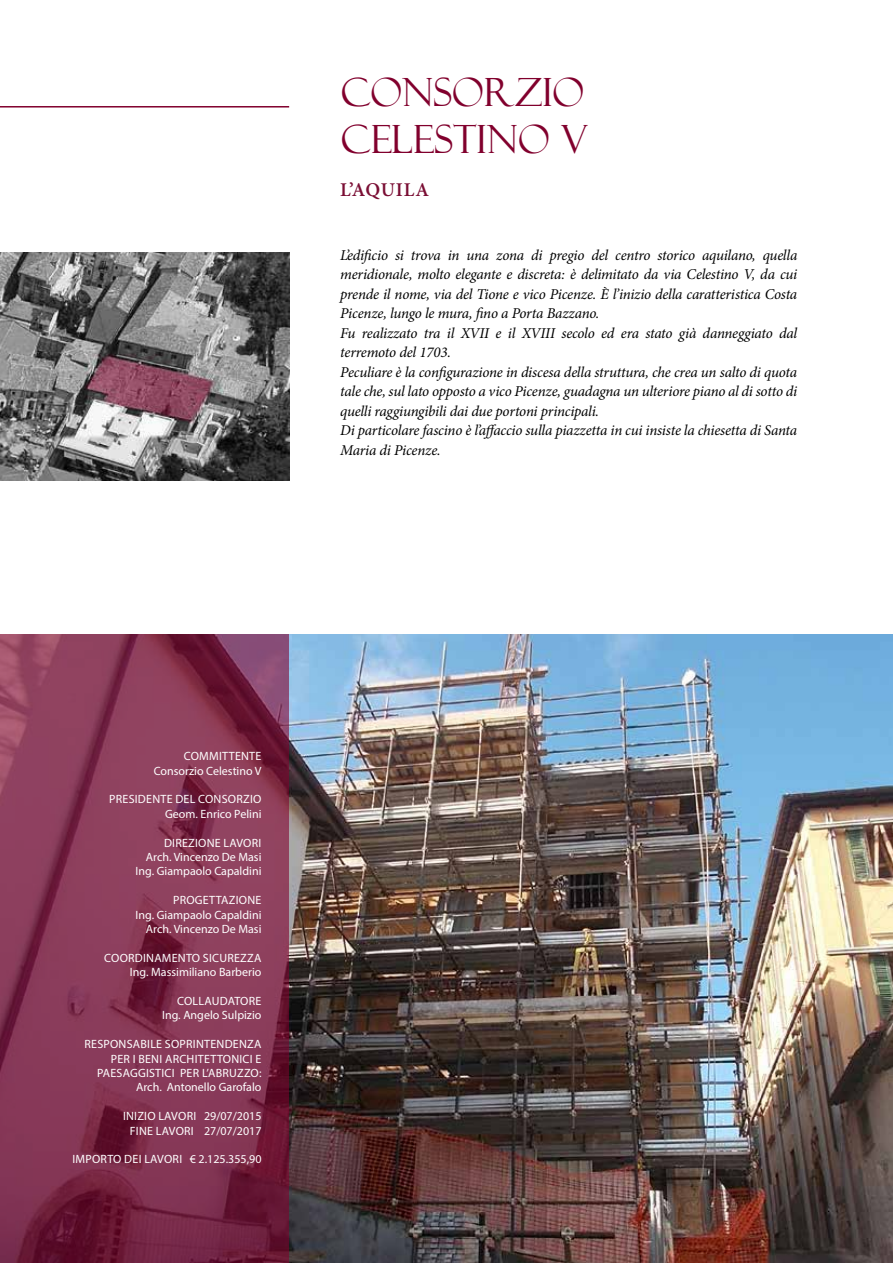
<style>
.page{position:relative;width:893px;height:1263px;background:#fff}
.page>*{position:absolute;margin:0;border:0;box-sizing:border-box;transform-origin:0 0}
.t1{font:39px/46.8px "Felix Titling";color:#81002d}
.t2{font:600 19.5px "Minion Pro";letter-spacing:.04em;color:#7a0e34}
.t3{font:italic 15px/19.5px "Minion Pro";letter-spacing:-.015em;color:#000}
.t4{font:12px/14.4px "Myriad Pro";letter-spacing:.005em;color:#fff;text-align:right}
</style>
<div class="page">
<img style="left:289px;top:635px;width:604px;height:628px">
<svg style="left:0;top:635px;width:289px;height:628px;background:#823452"></svg>
<img style="left:0;top:252px;width:289px;height:228px">
<hr style="left:0;top:106px;width:289px;height:2px;background:#81002d">
<h1 class="t1" style="left:341px;top:69px;width:249px">CONSORZIO<br>CELESTINO V</h1>
<h2 class="t2" style="left:340px;top:176px;width:90px">L’AQUILA</h2>
<p class="t3" style="left:340px;top:245px;width:459px">L’edificio si trova in una zona di pregio del centro storico aquilano, quella meridionale, molto elegante e discreta: è delimitato da via Celestino V, da cui prende il nome, via del Tione e vico Picenze. È l’inizio della caratteristica Costa Picenze, lungo le mura, fino a Porta Bazzano.<br>Fu realizzato tra il XVII e il XVIII secolo ed era stato già danneggiato dal terremoto del 1703.<br>Peculiare è la configurazione in discesa della struttura, che crea un salto di quota tale che, sul lato opposto a vico Picenze, guadagna un ulteriore piano al di sotto di quelli raggiungibili dai due portoni principali.<br>Di particolare fascino è l’affaccio sulla piazzetta in cui insiste la chiesetta di Santa Maria di Picenze.</p>
<p class="t4" style="left:154px;top:749px;width:109px">COMMITTENTE<br>Consorzio Celestino V</p>
<p class="t4" style="left:109px;top:792px;width:154px">PRESIDENTE DEL CONSORZIO<br>Geom. Enrico Pelini</p>
<p class="t4" style="left:136px;top:835px;width:127px">DIREZIONE LAVORI<br>Arch. Vincenzo De Masi<br>Ing. Giampaolo Capaldini</p>
<p class="t4" style="left:136px;top:893px;width:127px">PROGETTAZIONE<br>Ing. Giampaolo Capaldini<br>Arch. Vincenzo De Masi</p>
<p class="t4" style="left:104px;top:950px;width:159px">COORDINAMENTO SICUREZZA<br>Ing. Massimiliano Barberio</p>
<p class="t4" style="left:162px;top:993px;width:101px">COLLAUDATORE<br>Ing. Angelo Sulpizio</p>
<p class="t4" style="left:84px;top:1037px;width:179px">RESPONSABILE SOPRINTENDENZA<br>PER I BENI ARCHITETTONICI E<br>PAESAGGISTICI PER L’ABRUZZO:<br>Arch. Antonello Garofalo</p>
<p class="t4" style="left:123px;top:1109px;width:140px;text-align:center">INIZIO LAVORI 29/07/2015<br>FINE LAVORI 27/07/2017</p>
<p class="t4" style="left:72px;top:1152px;width:191px">IMPORTO DEI LAVORI € 2.125.355,90</p>
</div>
